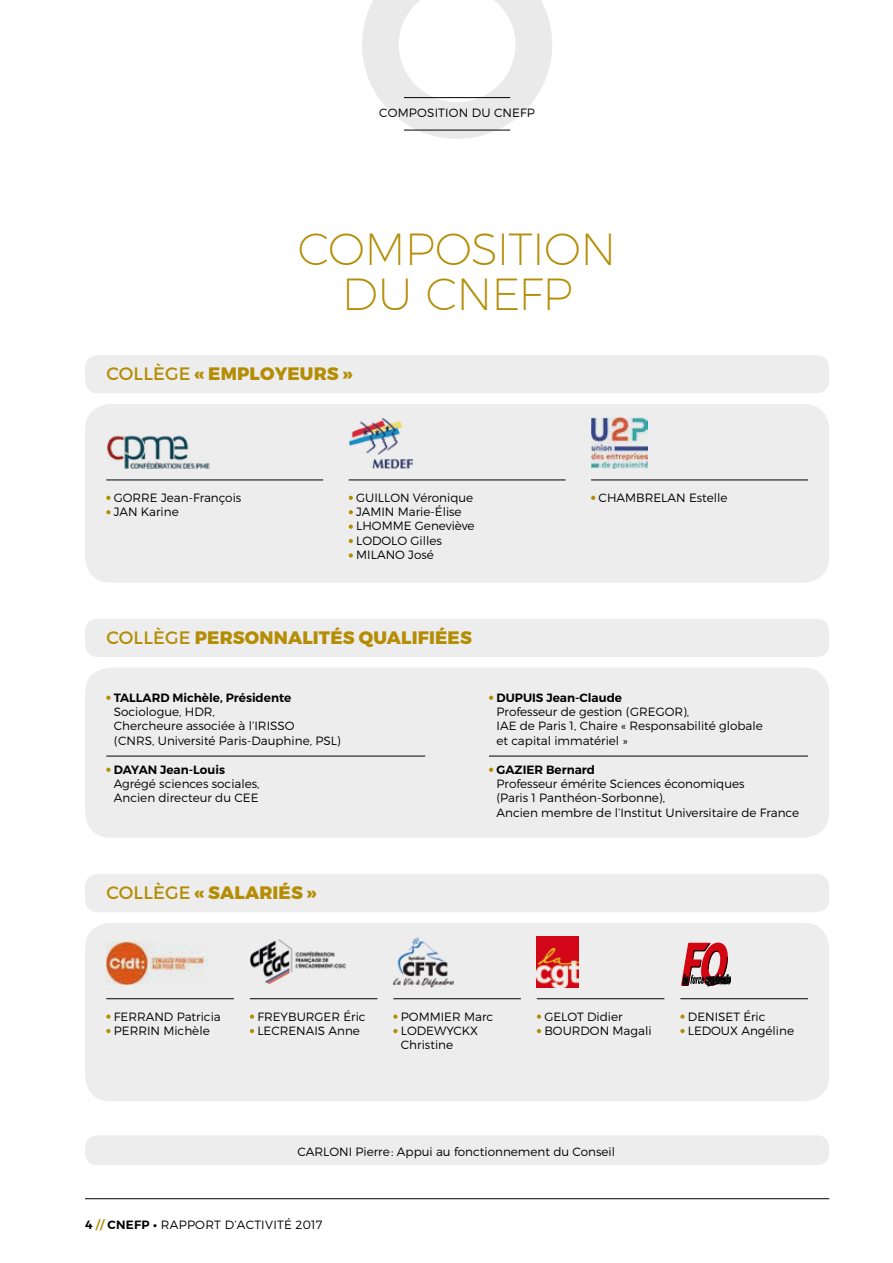
<style>
.page{position:relative;width:893px;height:1263px;background:#fff}
.page>*{position:absolute;margin:0;border:0;box-sizing:border-box;transform-origin:0 0}
.t1{font:200 45px/45px "Montserrat";letter-spacing:-.02em;color:#b48d05;text-align:right}
.t2{font:800 18px "Montserrat";letter-spacing:.01em;color:#b48d05}
.t3{font:300 12px/14.4px "Montserrat";color:#000}
.t4{font:600 12px "Montserrat";color:#000}
.t5{font:300 12px "Montserrat";letter-spacing:.025em;color:#000}
.s1{font-weight:400}
.s2{font-weight:600}
.s3{font-weight:600;color:#b48d05}
.s4{font-weight:700}
</style>
<div class="page">
<div style="left:85px;top:668px;width:744px;height:170px;background:#ededed;border-radius:26px"></div>
<div style="left:85px;top:619px;width:744px;height:38px;background:#ededed;border-radius:13px"></div>
<hr style="left:106px;top:755px;width:319px;height:1px;background:#000">
<svg style="left:106px;top:695px;width:5px;height:5px"></svg>
<svg style="left:106px;top:767px;width:5px;height:5px"></svg>
<hr style="left:489px;top:755px;width:319px;height:1px;background:#000">
<svg style="left:489px;top:695px;width:4px;height:5px"></svg>
<svg style="left:489px;top:767px;width:4px;height:5px"></svg>
<div style="left:85px;top:355px;width:744px;height:38px;background:#ededed;border-radius:13px"></div>
<div style="left:85px;top:404px;width:744px;height:179px;background:#ededed;border-radius:26px"></div>
<hr style="left:106px;top:479px;width:217px;height:1px;background:#000">
<svg style="left:106px;top:496px;width:5px;height:4px"></svg>
<svg style="left:106px;top:510px;width:5px;height:4px"></svg>
<hr style="left:349px;top:479px;width:217px;height:1px;background:#000">
<svg style="left:349px;top:496px;width:4px;height:4px"></svg>
<svg style="left:349px;top:510px;width:4px;height:4px"></svg>
<svg style="left:349px;top:524px;width:4px;height:5px"></svg>
<svg style="left:349px;top:539px;width:4px;height:4px"></svg>
<svg style="left:349px;top:553px;width:4px;height:5px"></svg>
<hr style="left:591px;top:479px;width:217px;height:1px;background:#000">
<svg style="left:591px;top:496px;width:4px;height:4px"></svg>
<img style="left:107px;top:435px;width:103px;height:34px">
<img style="left:349px;top:418px;width:64px;height:51px">
<img style="left:591px;top:418px;width:57px;height:51px">
<div style="left:85px;top:923px;width:744px;height:178px;background:#ededed;border-radius:26px"></div>
<div style="left:85px;top:874px;width:744px;height:38px;background:#ededed;border-radius:13px"></div>
<hr style="left:106px;top:998px;width:128px;height:1px;background:#000">
<svg style="left:106px;top:1014px;width:5px;height:5px"></svg>
<svg style="left:106px;top:1029px;width:5px;height:4px"></svg>
<hr style="left:250px;top:998px;width:127px;height:1px;background:#000">
<svg style="left:250px;top:1014px;width:4px;height:5px"></svg>
<svg style="left:250px;top:1029px;width:4px;height:4px"></svg>
<hr style="left:393px;top:998px;width:128px;height:1px;background:#000">
<svg style="left:393px;top:1014px;width:5px;height:5px"></svg>
<svg style="left:393px;top:1029px;width:5px;height:4px"></svg>
<hr style="left:537px;top:998px;width:127px;height:1px;background:#000">
<svg style="left:537px;top:1014px;width:4px;height:5px"></svg>
<svg style="left:537px;top:1029px;width:4px;height:4px"></svg>
<hr style="left:680px;top:998px;width:128px;height:1px;background:#000">
<svg style="left:680px;top:1014px;width:5px;height:5px"></svg>
<svg style="left:680px;top:1029px;width:5px;height:4px"></svg>
<img style="left:106px;top:942px;width:101px;height:42px">
<img style="left:251px;top:940px;width:95px;height:44px">
<img style="left:393px;top:937px;width:60px;height:50px">
<img style="left:537px;top:936px;width:42px;height:51px">
<svg style="left:681px;top:942px;width:50px;height:45px"></svg>
<div style="left:85px;top:1135px;width:744px;height:30px;background:#ededed;border-radius:12px"></div>
<hr style="left:85px;top:1198px;width:744px;height:1px;background:#000">
<svg style="left:362px;top:0;width:190px;height:139px"></svg>
<hr style="left:404px;top:97px;width:106px;height:1px;background:#000">
<hr style="left:404px;top:130px;width:106px;height:1px;background:#000">
<p class="t3" style="left:379px;top:105px;width:157px">Composition du CNEFP</p>
<h1 class="t1" style="left:298px;top:226px;width:269px">COM POSITION<br>DU CNEFP</h1>
<h2 class="t2" style="left:106px;top:363px;width:145px"><span class="s1">COLLÈGE</span> « EMPLOYEU</h2>
<h2 class="t2" style="left:314px;top:363px;width:40px">RS»</h2>
<p class="t3" style="left:114px;top:490px;width:129px;text-indent:47px">Jean-François<br>JAN Karine</p>
<p class="t3" style="left:356px;top:490px;width:9px">GUILLON</p>
<p class="t3" style="left:413px;top:490px;width:62px">Véronique</p>
<p class="t3" style="left:114px;top:490px;width:10px">GORRE</p>
<p class="t3" style="left:356px;top:504px;width:15px">JAMIN</p>
<p class="t3" style="left:398px;top:504px;width:65px">Marie-Élise</p>
<p class="t3" style="left:356px;top:519px;width:27px">LHOMME</p>
<p class="t3" style="left:415px;top:519px;width:61px">Geneviève</p>
<p class="t3" style="left:356px;top:533px;width:10px">LODOLO</p>
<p class="t3" style="left:410px;top:533px;width:33px">Gilles</p>
<p class="t3" style="left:356px;top:548px;width:9px">MILANO</p>
<p class="t3" style="left:408px;top:548px;width:27px">José</p>
<p class="t3" style="left:599px;top:490px;width:28px">CHAMBRELAN</p>
<p class="t3" style="left:689px;top:490px;width:40px">Estelle</p>
<h2 class="t2" style="left:106px;top:626px;width:365px"><span class="s1">COLLÈGE</span> PERSONNALITÉS QUALIFIÉES</h2>
<p class="t4" style="left:114px;top:690px;width:179px">TALLARD Michèle, Présidente</p>
<p class="t3" style="left:114px;top:704px;width:149px">Sociologue, HDR,<br>Chercheure associée à l’IRISSO (CNRS</p>
<p class="t3" style="left:152px;top:733px;width:190px">, U niversité Paris-Dauphine, PSL)</p>
<p class="t4" style="left:114px;top:762px;width:113px">DAYAN Jean-Louis</p>
<p class="t3" style="left:114px;top:776px;width:147px">Agrégé sciences sociales,<br>Ancien directeur du CEE</p>
<p class="t4" style="left:497px;top:690px;width:127px">DUPUIS Jean-Claude</p>
<p class="t3" style="left:497px;top:704px;width:144px">Professeur de gestion (GREGOR</p>
<p class="t3" style="left:683px;top:704px;width:8px">),</p>
<p class="t3" style="left:497px;top:719px;width:6px">IAE</p>
<p class="t3" style="left:497px;top:719px;width:268px;text-indent:23px">de Paris 1, Chaire « Responsabilité globale et capital immatériel »</p>
<p class="t4" style="left:497px;top:762px;width:100px">GAZIER Bernard</p>
<p class="t3" style="left:497px;top:776px;width:304px">Professeur émérite Sciences économiques<br>(Paris 1 Panthéon-Sorbonne),<br>Ancien membre de l’I nstitut U niversitaire de France</p>
<h2 class="t2" style="left:106px;top:882px;width:212px"><span class="s1">COLLÈGE</span> « SALARIÉS »</h2>
<p class="t3" style="left:114px;top:1009px;width:17px">FERRAND</p>
<p class="t3" style="left:177px;top:1009px;width:46px">Patricia</p>
<p class="t3" style="left:114px;top:1023px;width:17px">PERRIN</p>
<p class="t3" style="left:163px;top:1023px;width:48px">M ichèle</p>
<p class="t3" style="left:257px;top:1009px;width:41px">FREYBURGER</p>
<p class="t3" style="left:343px;top:1009px;width:24px">Éric</p>
<p class="t3" style="left:257px;top:1023px;width:31px">LECRENAIS</p>
<p class="t3" style="left:329px;top:1023px;width:33px">Anne</p>
<p class="t3" style="left:401px;top:1009px;width:18px">POMMIER</p>
<p class="t3" style="left:464px;top:1009px;width:31px">Marc</p>
<p class="t3" style="left:401px;top:1023px;width:9px">LODE</p>
<p class="t3" style="left:401px;top:1023px;width:78px;text-indent:33px">WYCKX<br>Christine</p>
<p class="t3" style="left:544px;top:1009px;width:9px">GELOT</p>
<p class="t3" style="left:587px;top:1009px;width:37px">Didier</p>
<p class="t3" style="left:544px;top:1023px;width:10px">BOURDON</p>
<p class="t3" style="left:612px;top:1023px;width:41px">Magali</p>
<p class="t3" style="left:688px;top:1009px;width:9px">DENISET</p>
<p class="t3" style="left:743px;top:1009px;width:24px">Éric</p>
<p class="t3" style="left:688px;top:1023px;width:10px">LEDOUX</p>
<p class="t3" style="left:741px;top:1023px;width:54px">Angéline</p>
<p class="t3" style="left:298px;top:1144px;width:17px">CARLONI</p>
<p class="t3" style="left:356px;top:1144px;width:261px">Pierre: Appui au fonctionnement du Conseil</p>
<p class="t5" style="left:85px;top:1217px;width:239px"><span class="s2">4</span> <span class="s3">//</span> <span class="s2">CNEFP</span> <span class="s4">•</span> rapport d’activité 2017</p>
</div>
